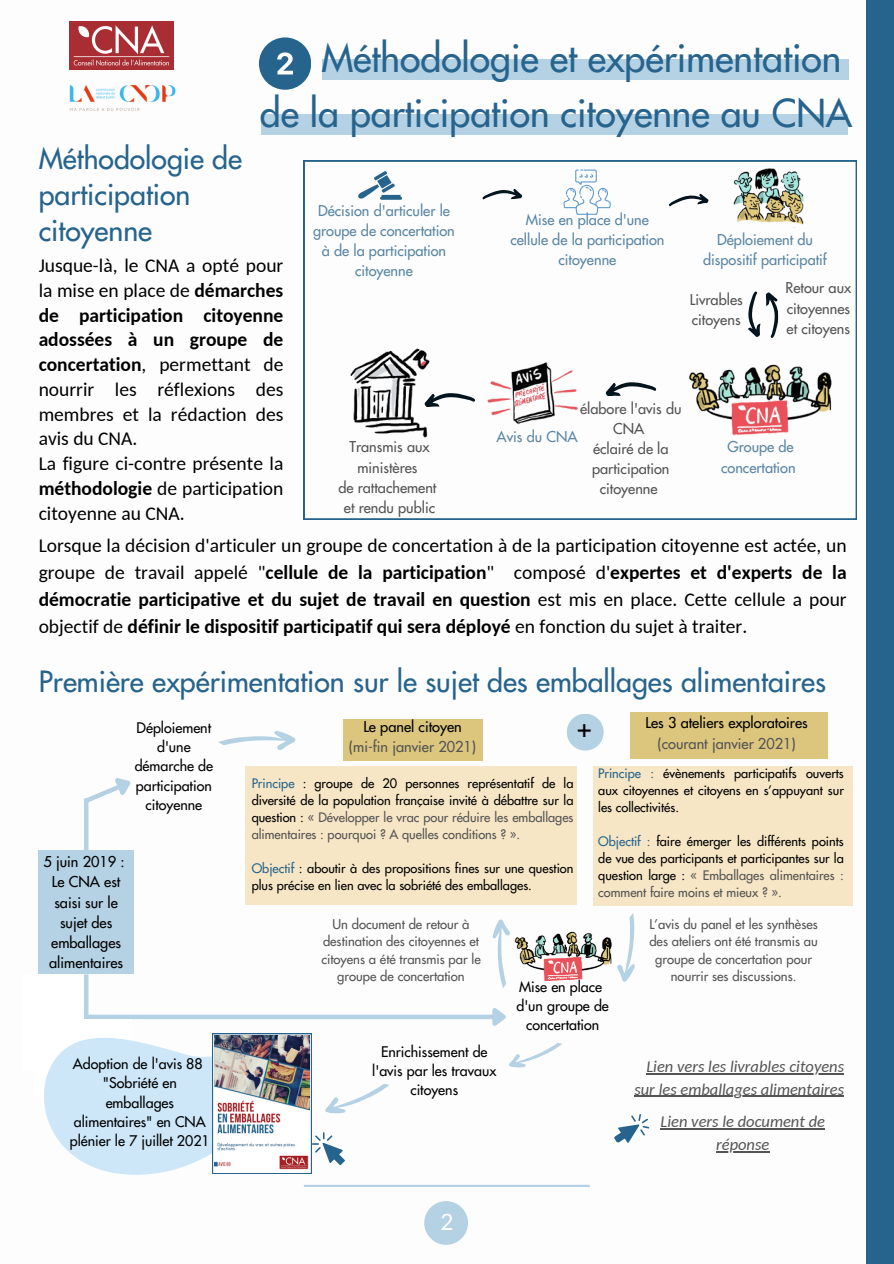
<style>
.page{position:relative;width:894px;height:1264px;background:#fff}
.page>*{position:absolute;margin:0;border:0;box-sizing:border-box;transform-origin:0 0}
.t1{font:37.5px/55.2px "Futura";color:#27648d;text-align:right}
.t2{font:28.5px/36px "Futura";color:#27648d}
.t3{font:25.5px "Carlito";color:#fdfdfd}
.t4{font:25.05px "Futura";color:#000}
.t5{font:19.5px/24.8px "Carlito";color:#000}
.t6{font:italic 16.5px/22.5px "Carlito";color:#545454;text-align:right}
.t7{font:14.55px/20.1px "Futura";color:#545454;text-align:center}
.t8{font:14.55px/20.1px "Futura";color:#5986a4;text-align:center}
.t9{font:14.55px/20.2px "Futura";color:#000;text-align:center}
.t10{font:14.25px/19.2px "Futura";color:#000;text-align:center}
.t11{font:13.05px/17.4px "Futura";color:#545454;text-align:center}
.t12{font:12.75px/17px "Futura";color:#000;text-align:justify}
.s1{font-weight:700}
.s2{color:#000}
.s3{color:#27648d}
.s4{color:#545454}
</style>
<div class="page">
<hr style="left:304px;top:1184px;width:285px;height:2px;background:#b5d1e4">
<div style="left:424px;top:1200px;width:44px;height:44px;background:#b5d1e4;border-radius:50%"></div>
<div style="left:865px;top:0;width:28px;height:1263px;background:#27648d"></div>
<div style="left:321px;top:60px;width:527px;height:20px;background:#b5d1e4"></div>
<div style="left:261px;top:114px;width:587px;height:21px;background:#b5d1e4"></div>
<svg style="left:259px;top:37px;width:51px;height:52px"></svg>
<svg style="left:304px;top:161px;width:552px;height:358px"></svg>
<svg style="left:747px;top:292px;width:12px;height:44px"></svg>
<svg style="left:765px;top:292px;width:14px;height:46px"></svg>
<svg style="left:604px;top:380px;width:52px;height:16px"></svg>
<img style="left:726px;top:164px;width:82px;height:63px">
<img style="left:679px;top:355px;width:171px;height:83px">
<img style="left:482px;top:359px;width:112px;height:77px">
<img style="left:347px;top:346px;width:94px;height:97px">
<svg style="left:481px;top:188px;width:41px;height:14px"></svg>
<svg style="left:563px;top:169px;width:47px;height:46px"></svg>
<svg style="left:667px;top:192px;width:42px;height:17px"></svg>
<svg style="left:358px;top:171px;width:44px;height:29px"></svg>
<svg style="left:423px;top:391px;width:52px;height:16px"></svg>
<hr style="left:646px;top:1073px;width:198px;height:1px;background:#545454">
<hr style="left:634px;top:1095px;width:210px;height:1px;background:#545454">
<svg style="left:614px;top:1114px;width:36px;height:29px"></svg>
<hr style="left:660px;top:1128px;width:164px;height:1px;background:#545454">
<hr style="left:716px;top:1151px;width:53px;height:1px;background:#545454">
<div style="left:245px;top:766px;width:331px;height:139px;background:#f6e6c5"></div>
<div style="left:566px;top:713px;width:37px;height:37px;background:#b5d1e4;border-radius:50%"></div>
<div style="left:593px;top:765px;width:259px;height:140px;background:#f6e6c5"></div>
<div style="left:39px;top:850px;width:95px;height:124px;background:#b5d1e4"></div>
<svg style="left:593px;top:905px;width:78px;height:77px"></svg>
<img style="left:573px;top:925px;width:51px;height:57px">
<div style="left:343px;top:718px;width:139px;height:42px;background:#dcc67e"></div>
<div style="left:630px;top:712px;width:197px;height:46px;background:#dcc67e"></div>
<svg style="left:218px;top:731px;width:78px;height:19px"></svg>
<hr style="left:84px;top:798px;width:4px;height:52px;background:#b5d1e4">
<svg style="left:84px;top:778px;width:47px;height:28px"></svg>
<div style="left:34px;top:1014px;width:459px;height:5px;background:#b5d1e4"></div>
<svg style="left:462px;top:919px;width:111px;height:149px"></svg>
<svg style="left:34px;top:962px;width:246px;height:213px"></svg>
<svg style="left:212px;top:1033px;width:178px;height:140px"></svg>
<img style="left:214px;top:1035px;width:96px;height:135px">
<img style="left:70px;top:22px;width:103px;height:47px">
<img style="left:69px;top:85px;width:107px;height:26px">
<p class="t1" style="left:260px;top:31px;width:593px">Méthodologie et expérimentation<br>de la participation citoyenne au CNA</p>
<h2 class="t2" style="left:39px;top:141px;width:205px">Méthodologie de participation citoyenne</h2>
<p class="t5" style="left:39px;top:255px;width:246px">Jusque-là, le CNA a opté pour la mise en place de <span class="s1">démarches de participation citoyenne adossées à un groupe de concertation</span>, permettant de nourrir les réflexions des membres et la rédaction des avis du CNA.<br>La figure ci-contre présente la <span class="s1">méthodologie</span> de participation citoyenne au CNA.</p>
<p class="t5" style="left:39px;top:534px;width:809px;line-height:27px;text-align:justify">Lorsque la décision d'articuler un groupe de concertation à de la participation citoyenne est actée, un groupe de travail appelé "<span class="s1">cellule de la participation</span>" composé d'<span class="s1">expertes et d'experts de la démocratie participative et du sujet de travail en question</span> est mis en place. Cette cellule a pour objectif de <span class="s1">définir le dispositif participatif qui sera déployé</span> en fonction du sujet à traiter.</p>
<p class="t8" style="left:313px;top:201px;width:143px">Décision d'articuler le groupe de concertation à de la participation citoyenne</p>
<p class="t8" style="left:510px;top:209px;width:155px">Mise en place d'une cellule de la participation citoyenne</p>
<p class="t8" style="left:703px;top:230px;width:125px">Déploiement du dispositif participatif</p>
<p class="t7" style="left:689px;top:290px;width:54px;text-align:left">Livrables citoyens</p>
<p class="t7" style="left:785px;top:278px;width:67px;text-align:justify">Retour aux citoyennes et citoyens</p>
<p class="t7" style="left:580px;top:398px;width:103px">élabore l'avis du<br>CNA<br>éclairé de la participation citoyenne</p>
<p class="t8" style="left:496px;top:426px;width:83px">Avis du CNA</p>
<p class="t8" style="left:721px;top:437px;width:76px">Groupe de concertation</p>
<p class="t7" style="left:338px;top:437px;width:99px">Transmis aux ministères<br>de rattachement et rendu public</p>
<h2 class="t2" style="left:39px;top:663px;width:788px">Première expérimentation sur le sujet des emballages alimentaires</h2>
<p class="t9" style="left:43px;top:851px;width:83px">5 juin 2019 :<br>Le CNA est saisi sur le sujet des emballages alimentaires</p>
<p class="t10" style="left:135px;top:718px;width:80px">Déploiement d'une démarche de participation citoyenne</p>
<h1 class="t7" style="left:349px;top:716px;width:129px"><span class="s2">Le panel citoyen </span>(mi-fin janvier 2021)</h1>
<p class="t9" style="left:645px;top:713px;width:164px">Les 3 ateliers exploratoires</p>
<p class="t4" style="left:577px;top:712px;width:16px">+</p>
<p class="t7" style="left:657px;top:733px;width:140px">(courant janvier 2021)</p>
<p class="t12" style="left:598px;top:764px;width:247px"><span class="s3">Principe :</span> évènements participatifs ouverts aux citoyennes et citoyens en s’appuyant sur les collectivités.</p>
<p class="t12" style="left:598px;top:832px;width:247px"><span class="s3">Objectif :</span> faire émerger les différents points de vue des participants et participantes sur la question large : <span class="s4">« Emballages alimentaires : comment faire moins et mieux ? ».</span></p>
<p class="t11" style="left:649px;top:915px;width:170px">L’avis du panel et les synthèses des ateliers ont été transmis au groupe de concertation pour nourrir ses discussions.</p>
<p class="t12" style="left:251px;top:774px;width:323px"><span class="s3">Principe</span> : groupe de 20 personnes représentatif de la diversité de la population française invité à débattre sur la question : <span class="s4">« Développer le vrac pour réduire les emballages alimentaires : pourquoi ? A quelles conditions ? ».</span></p>
<p class="t12" style="left:251px;top:859px;width:323px"><span class="s3">Objectif</span> : aboutir à des propositions fines sur une question plus précise en lien avec la sobriété des emballages.</p>
<p class="t11" style="left:321px;top:915px;width:161px">Un document de retour à destination des citoyennes et citoyens a été transmis par le groupe de concertation</p>
<p class="t10" style="left:516px;top:977px;width:94px">Mise en place d'un groupe de concertation</p>
<p class="t10" style="left:70px;top:1054px;width:141px">Adoption de l'avis 88 "Sobriété en emballages alimentaires" en CNA plénier le 7 juillet 2021</p>
<p class="t10" style="left:372px;top:1042px;width:126px">Enrichissement de l'avis par les travaux citoyens</p>
<p class="t3" style="left:440px;top:1210px;width:14px">2</p>
<p class="t6" style="left:634px;top:1056px;width:211px">Lien vers les livrables citoyens sur les emballages alimentaires</p>
<p class="t6" style="left:660px;top:1112px;width:166px;text-align:center">Lien vers le document de réponse</p>
</div>
